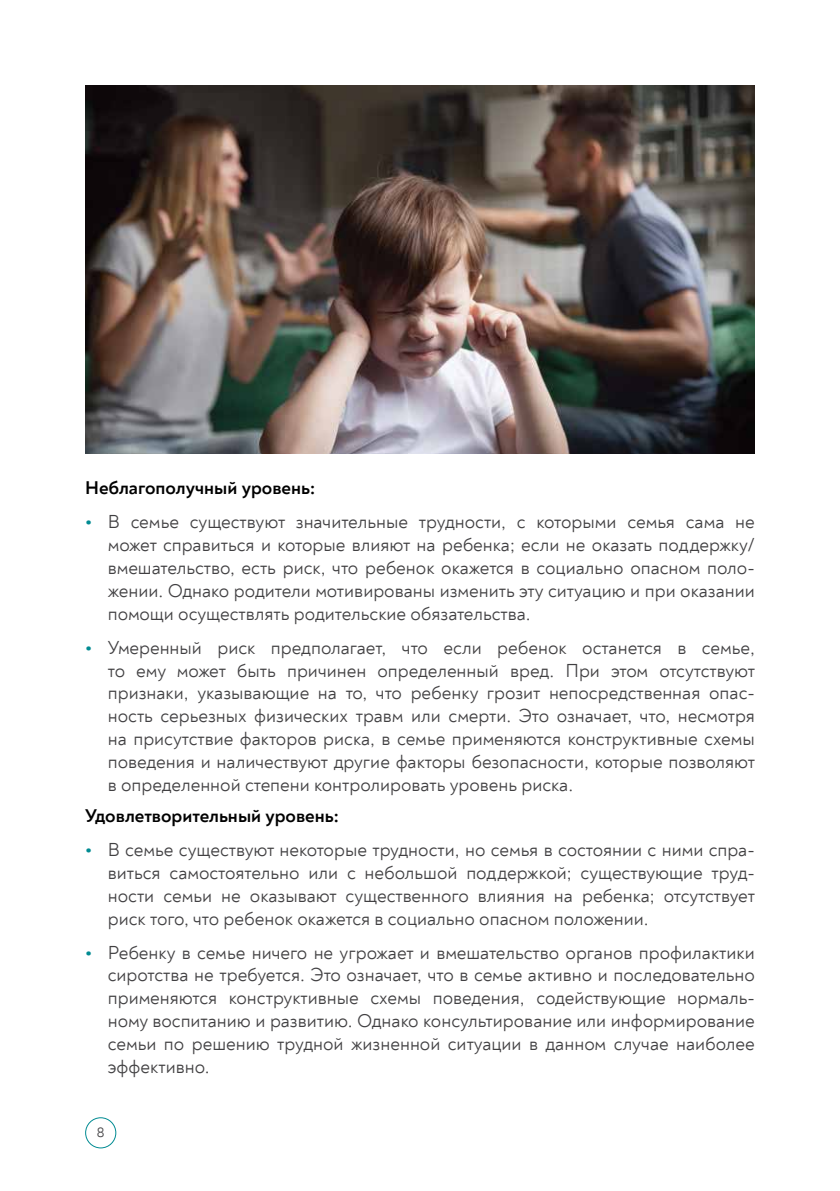
<style>
.page{position:relative;width:840px;height:1191px;background:#fff}
.page>*{position:absolute;margin:0;border:0;box-sizing:border-box;transform-origin:0 0}
.t1{font:19px/22.8px "Noah";color:#414042;text-align:justify}
.t2{font:700 19px "Noah";color:#000}
.t3{font:14px "Noah";color:#414042}
.s1{font-weight:700;font-size:22px;color:#008b92}
</style>
<div class="page">
<div style="left:85px;top:1117px;width:31px;height:31px;border:1px solid #008b92;border-radius:50%"></div>
<img style="left:85px;top:85px;width:669px;height:369px">
<p class="t2" style="left:85px;top:476px;width:231px">Неблагополучный уровень:</p>
<p class="t1" style="left:108px;top:511px;width:648px;text-indent:-23px"><span class="s1">•</span> В семье существуют значительные трудности, с которыми семья сама не может справиться и которые влияют на ребенка; если не оказать поддержку/ вмешательство, есть риск, что ребенок окажется в социально опасном поло&shy;жении. Однако родители мотивированы изменить эту ситуацию и при оказании помощи осуществлять родительские обязательства.</p>
<p class="t1" style="left:108px;top:636px;width:648px;text-indent:-23px"><span class="s1">•</span> Умеренный риск предполагает, что если ребенок останется в семье, то ему может быть причинен определенный вред. При этом отсутствуют признаки, указывающие на то, что ребенку грозит непосредственная опас&shy;ность серьезных физических травм или смерти. Это означает, что, несмотря на присутствие факторов риска, в семье применяются конструктивные схемы поведения и наличествуют другие факторы безопасности, которые позволяют в определенной степени контролировать уровень риска.</p>
<p class="t2" style="left:85px;top:803px;width:255px">Удовлетворительный уровень:</p>
<p class="t1" style="left:108px;top:838px;width:648px;text-indent:-23px"><span class="s1">•</span> В семье существуют некоторые трудности, но семья в состоянии с ними спра&shy;виться самостоятельно или с небольшой поддержкой; существующие труд&shy;ности семьи не оказывают существенного влияния на ребенка; отсутствует риск того, что ребенок окажется в социально опасном положении.</p>
<p class="t1" style="left:108px;top:941px;width:648px;text-indent:-23px"><span class="s1">•</span> Ребенку в семье ничего не угрожает и вмешательство органов профилактики сиротства не требуется. Это означает, что в семье активно и последовательно применяются конструктивные схемы поведения, содействующие нормаль&shy;ному воспитанию и развитию. Однако консультирование или информирование семьи по решению трудной жизненной ситуации в данном случае наиболее эффективно.</p>
<p class="t3" style="left:97px;top:1123px;width:9px">8</p>
</div>
